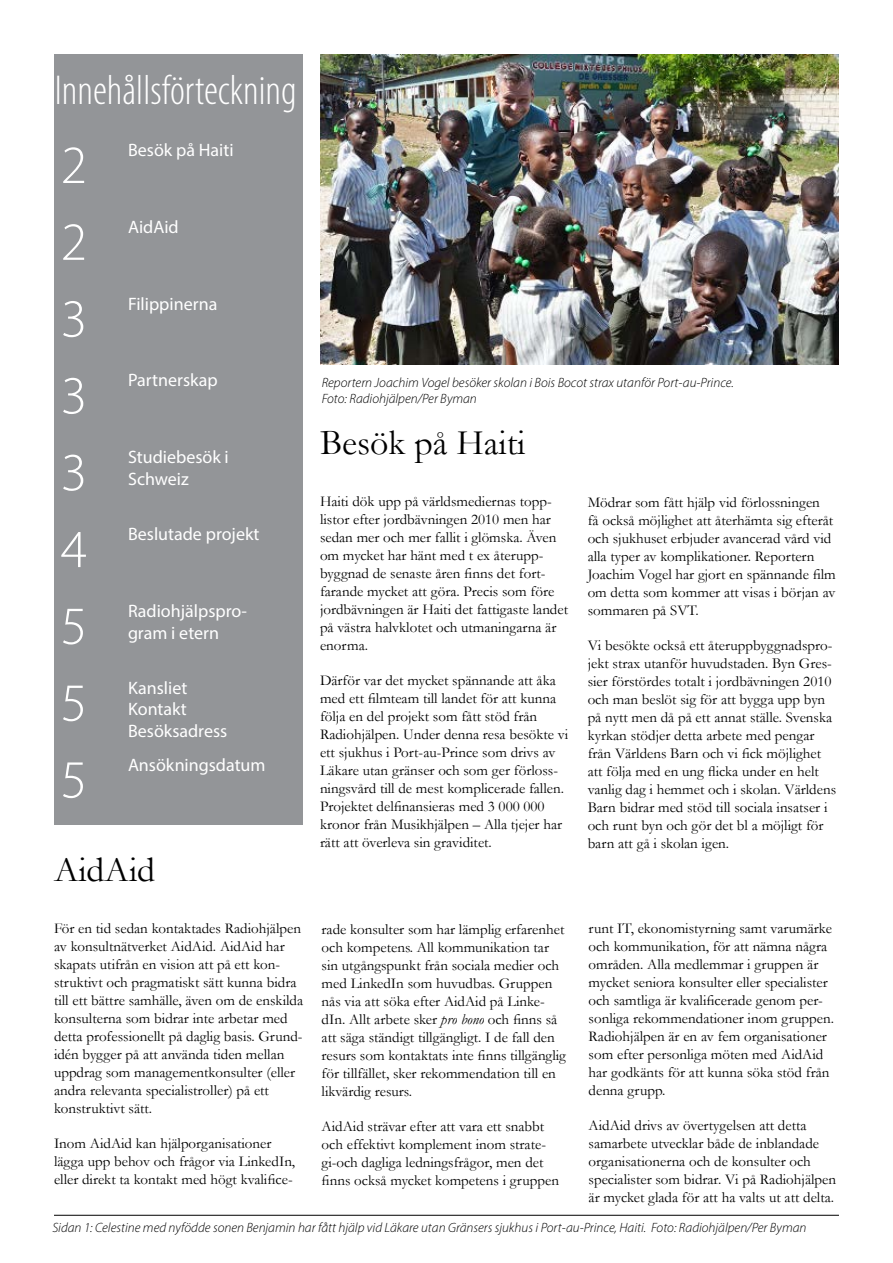
<style>
.page{position:relative;width:893px;height:1263px;background:#fff}
.page>*{position:absolute;margin:0;border:0;box-sizing:border-box;transform-origin:0 0}
.t1{font:300 54px "Myriad Pro";color:#fff}
.t2{font:300 condensed 42px "Myriad Pro";color:#fff}
.t3{font:36px "Garamond";color:#000}
.t4{font:18px/21.6px "Myriad Pro";color:#fff}
.t5{font:15px/18px "Garamond";color:#000}
.t6{font:italic 300 13.5px/16.2px "Myriad Pro";color:#000}
.s1{font-style:italic}
</style>
<div class="page">
<div style="left:55px;top:54px;width:248px;height:771px;background:#939598"></div>
<hr style="left:54px;top:1215px;width:785px;height:1px;background:#000">
<img style="left:320px;top:54px;width:519px;height:310px">
<h2 class="t2" style="left:55px;top:65px;width:243px">Innehållsförteckning</h2>
<h1 class="t1" style="left:61px;top:132px;width:28px">2</h1>
<p class="t4" style="left:128px;top:139px;width:107px">Besök på Haiti</p>
<h1 class="t1" style="left:61px;top:209px;width:28px">2</h1>
<p class="t4" style="left:128px;top:216px;width:52px">AidAid</p>
<h1 class="t1" style="left:61px;top:286px;width:28px">3</h1>
<p class="t4" style="left:128px;top:292px;width:91px">Filippinerna</p>
<h1 class="t1" style="left:61px;top:363px;width:28px">3</h1>
<p class="t4" style="left:128px;top:369px;width:91px">Partnerskap</p>
<h1 class="t1" style="left:61px;top:440px;width:28px">3</h1>
<p class="t4" style="left:128px;top:446px;width:102px">Studiebesök i<br>Schweiz</p>
<h1 class="t1" style="left:61px;top:517px;width:28px">4</h1>
<p class="t4" style="left:128px;top:523px;width:133px">Beslutade projekt</p>
<h1 class="t1" style="left:61px;top:593px;width:28px">5</h1>
<p class="t4" style="left:128px;top:600px;width:121px">Radiohjälpspro&shy;gram i etern</p>
<h1 class="t1" style="left:61px;top:670px;width:28px">5</h1>
<p class="t4" style="left:128px;top:677px;width:101px">Kansliet<br>Kontakt<br>Besöksadress</p>
<h1 class="t1" style="left:61px;top:747px;width:28px">5</h1>
<p class="t4" style="left:128px;top:753px;width:139px">Ansökningsdatum</p>
<h3 class="t3" style="left:54px;top:846px;width:103px">AidAid</h3>
<p class="t5" style="left:54px;top:919px;width:251px">För en tid sedan kontaktades Radiohjälpen av konsultnätverket AidAid. AidAid har skapats utifrån en vision att på ett kon&shy;struktivt och pragmatiskt sätt kunna bidra till ett bättre samhälle, även om de enskilda konsulterna som bidrar inte arbetar med detta professionellt på daglig basis. Grund&shy;idén bygger på att använda tiden mellan uppdrag som managementkonsulter (eller andra relevanta specialistroller) på ett konstruktivt sätt.</p>
<p class="t5" style="left:54px;top:1134px;width:243px">Inom AidAid kan hjälporganisationer lägga upp behov och frågor via LinkedIn, eller direkt ta kontakt med högt kvalifice-</p>
<p class="t6" style="left:322px;top:374px;width:414px">Reportern Joachim Vogel besöker skolan i Bois Bocot strax utanför Port-au-Prince.<br>Foto: Radiohjälpen/Per Byman</p>
<h3 class="t3" style="left:320px;top:418px;width:207px">Besök på Haiti</h3>
<p class="t5" style="left:320px;top:491px;width:250px">Haiti dök upp på världsmediernas topp&shy;listor efter jordbävningen 2010 men har sedan mer och mer fallit i glömska. Även om mycket har hänt med t ex återupp&shy;byggnad de senaste åren finns det fort&shy;farande mycket att göra. Precis som före jordbävningen är Haiti det fattigaste landet på västra halvklotet och utmaningarna är enorma.</p>
<p class="t5" style="left:320px;top:670px;width:250px">Därför var det mycket spännande att åka med ett filmteam till landet för att kunna följa en del projekt som fått stöd från Radiohjälpen. Under denna resa besökte vi ett sjukhus i Port-au-Prince som drivs av Läkare utan gränser och som ger förloss&shy;ningsvård till de mest komplicerade fallen.<br>Projektet delfinansieras med 3 000 000 kronor från Musikhjälpen – Alla tjejer har rätt att överleva sin graviditet.</p>
<p class="t5" style="left:588px;top:493px;width:250px">Mödrar som fått hjälp vid förlossningen<br>få också möjlighet att återhämta sig efteråt och sjukhuset erbjuder avancerad vård vid alla typer av komplikationer. Reportern Joachim Vogel har gjort en spännande film om detta som kommer att visas i början av sommaren på SVT.</p>
<p class="t5" style="left:588px;top:636px;width:250px">Vi besökte också ett återuppbyggnadspro&shy;jekt strax utanför huvudstaden. Byn Gres&shy;sier förstördes totalt i jordbävningen 2010 och man beslöt sig för att bygga upp byn på nytt men då på ett annat ställe. Svenska kyrkan stödjer detta arbete med pengar från Världens Barn och vi fick möjlighet att följa med en ung flicka under en helt vanlig dag i hemmet och i skolan. Världens Barn bidrar med stöd till sociala insatser i och runt byn och gör det bl a möjligt för barn att gå i skolan igen.</p>
<p class="t5" style="left:322px;top:919px;width:246px">rade konsulter som har lämplig erfarenhet och kompetens. All kommunikation tar sin utgångspunkt från sociala medier och med LinkedIn som huvudbas. Gruppen nås via att söka efter AidAid på Linke&shy;dIn. Allt arbete sker <span class="s1">pro bono</span> och finns så att säga ständigt tillgängligt. I de fall den resurs som kontaktats inte finns tillgänglig för tillfället, sker rekommendation till en likvärdig resurs.</p>
<p class="t5" style="left:322px;top:1116px;width:239px">AidAid strävar efter att vara ett snabbt och effektivt komplement inom strate&shy;gi-och dagliga ledningsfrågor, men det finns också mycket kompetens i gruppen</p>
<p class="t5" style="left:589px;top:919px;width:247px">runt IT, ekonomistyrning samt varumärke och kommunikation, för att nämna några områden. Alla medlemmar i gruppen är mycket seniora konsulter eller specialister och samtliga är kvalificerade genom per&shy;sonliga rekommendationer inom gruppen.<br>Radiohjälpen är en av fem organisationer som efter personliga möten med AidAid har godkänts för att kunna söka stöd från denna grupp.</p>
<p class="t5" style="left:589px;top:1116px;width:249px">AidAid drivs av övertygelsen att detta samarbete utvecklar både de inblandade organisationerna och de konsulter och specialister som bidrar. Vi på Radiohjälpen är mycket glada för att ha valts ut att delta.</p>
<p class="t6" style="left:52px;top:1219px;width:756px">Sidan 1: Celestine med nyfödde sonen Benjamin har fått hjälp vid Läkare utan Gränsers sjukhus i Port-au-Prince, Haiti. Foto: Radiohjälpen/Per Byman</p>
</div>
